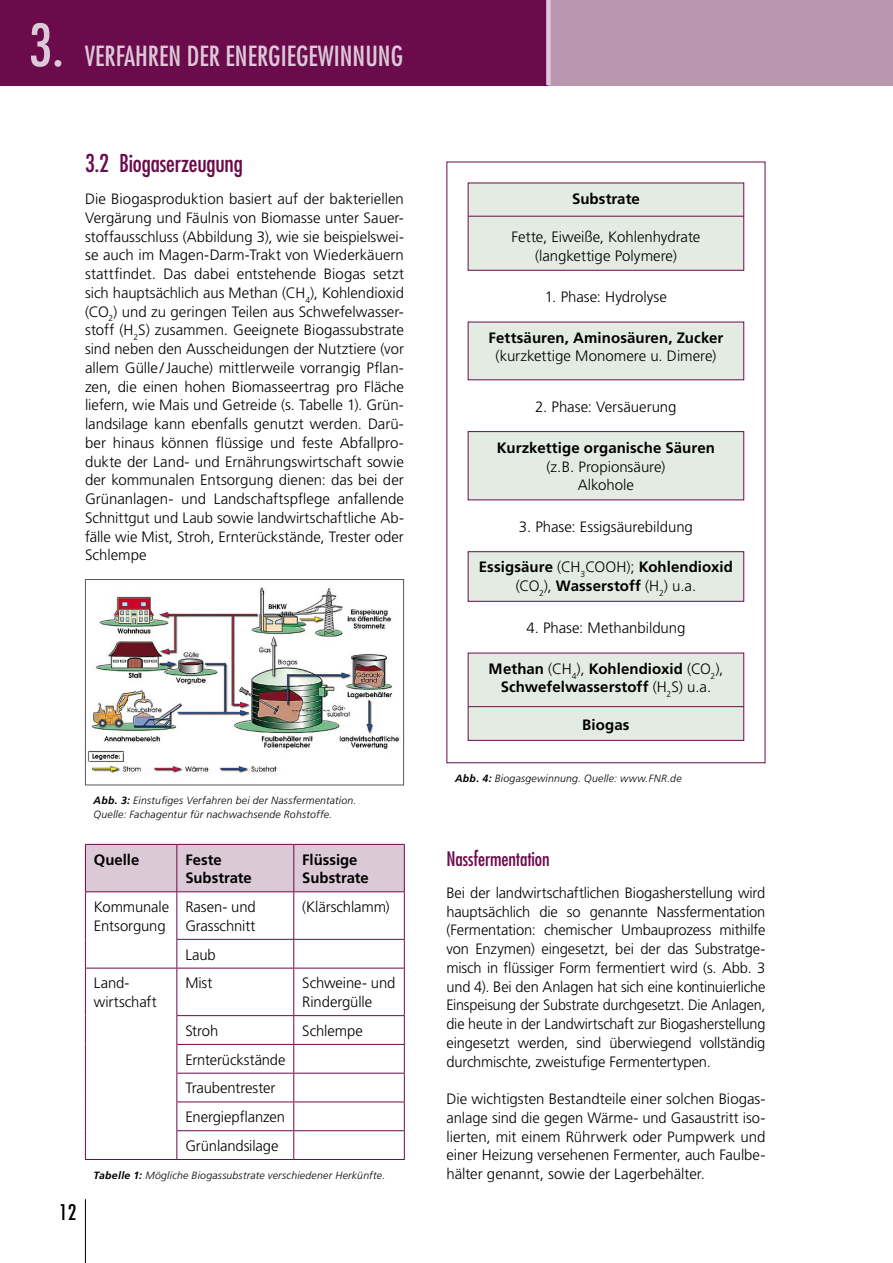
<style>
.page{position:relative;width:893px;height:1263px;background:#fff}
.page>*{position:absolute;margin:0;border:0;box-sizing:border-box;transform-origin:0 0}
.t1{font:condensed 27px "Futura";color:#dcc9d7}
.t2{font:condensed 24px "Futura";letter-spacing:-.01em;color:#6b0b4c}
.t3{font:condensed 21px "Futura";color:#000}
.t4{font:condensed 19.5px "Futura";letter-spacing:-.005em;color:#6b0b4c}
.t5{font:300 15px/18.8px "Frutiger";letter-spacing:-.005em;color:#000}
.t6{font:700 15px/18.8px "Frutiger";letter-spacing:.005em;color:#000}
.t7{font:italic 300 10.5px/13.5px "Frutiger";letter-spacing:.02em;color:#000}
.s1{font-size:57px}
.s2{font-weight:700}
.s3{font-weight:300}
</style>
<div class="page">
<hr style="left:85px;top:1199px;width:1px;height:64px;background:#000">
<div style="left:0;top:0;width:549px;height:85px;background:#6b0b4c"></div>
<div style="left:549px;top:0;width:344px;height:85px;background:#bb96b0"></div>
<div style="left:546px;top:0;width:5px;height:85px;background:#dcc9d7"></div>
<img style="left:87px;top:587px;width:313px;height:188px">
<div style="left:85px;top:579px;width:319px;height:206px;border:1px solid #58585a"></div>
<div style="left:86px;top:845px;width:318px;height:46px;background:#dcc9d7"></div>
<hr style="left:85px;top:844px;width:92px;height:1px;background:#6b0b4c">
<hr style="left:85px;top:845px;width:1px;height:46px;background:#6b0b4c">
<hr style="left:177px;top:844px;width:117px;height:1px;background:#6b0b4c">
<hr style="left:176px;top:845px;width:1px;height:46px;background:#6b0b4c">
<hr style="left:294px;top:844px;width:111px;height:1px;background:#6b0b4c">
<hr style="left:293px;top:845px;width:1px;height:46px;background:#6b0b4c">
<hr style="left:404px;top:845px;width:1px;height:46px;background:#6b0b4c">
<hr style="left:85px;top:891px;width:92px;height:1px;background:#6b0b4c">
<hr style="left:85px;top:892px;width:1px;height:47px;background:#6b0b4c">
<hr style="left:177px;top:891px;width:117px;height:1px;background:#6b0b4c">
<hr style="left:176px;top:892px;width:1px;height:47px;background:#6b0b4c">
<hr style="left:294px;top:891px;width:111px;height:1px;background:#6b0b4c">
<hr style="left:293px;top:892px;width:1px;height:47px;background:#6b0b4c">
<hr style="left:404px;top:892px;width:1px;height:47px;background:#6b0b4c">
<svg style="left:85px;top:939px;width:1px;height:29px"></svg>
<hr style="left:176px;top:939px;width:118px;height:1px;background:#6b0b4c">
<svg style="left:176px;top:940px;width:1px;height:28px"></svg>
<hr style="left:294px;top:939px;width:111px;height:1px;background:#6b0b4c">
<svg style="left:293px;top:940px;width:1px;height:28px"></svg>
<svg style="left:404px;top:940px;width:1px;height:28px"></svg>
<hr style="left:85px;top:968px;width:92px;height:1px;background:#6b0b4c">
<hr style="left:85px;top:968px;width:1px;height:48px;background:#6b0b4c">
<hr style="left:177px;top:968px;width:117px;height:1px;background:#6b0b4c">
<hr style="left:176px;top:968px;width:1px;height:47px;background:#6b0b4c">
<hr style="left:294px;top:968px;width:111px;height:1px;background:#6b0b4c">
<hr style="left:293px;top:968px;width:1px;height:47px;background:#6b0b4c">
<hr style="left:404px;top:968px;width:1px;height:47px;background:#6b0b4c">
<hr style="left:176px;top:1015px;width:118px;height:1px;background:#6b0b4c">
<hr style="left:294px;top:1015px;width:111px;height:1px;background:#6b0b4c">
<hr style="left:176px;top:1044px;width:118px;height:1px;background:#6b0b4c">
<hr style="left:294px;top:1044px;width:111px;height:1px;background:#6b0b4c">
<hr style="left:176px;top:1073px;width:118px;height:1px;background:#6b0b4c">
<hr style="left:294px;top:1073px;width:111px;height:1px;background:#6b0b4c">
<hr style="left:176px;top:1101px;width:118px;height:1px;background:#6b0b4c">
<hr style="left:294px;top:1101px;width:111px;height:1px;background:#6b0b4c">
<svg style="left:85px;top:1016px;width:1px;height:143px"></svg>
<hr style="left:176px;top:1130px;width:118px;height:1px;background:#6b0b4c">
<svg style="left:176px;top:1016px;width:1px;height:143px"></svg>
<hr style="left:294px;top:1130px;width:111px;height:1px;background:#6b0b4c">
<svg style="left:293px;top:1016px;width:1px;height:143px"></svg>
<svg style="left:404px;top:1016px;width:1px;height:143px"></svg>
<hr style="left:85px;top:1159px;width:92px;height:1px;background:#6b0b4c">
<hr style="left:177px;top:1159px;width:117px;height:1px;background:#6b0b4c">
<hr style="left:294px;top:1159px;width:111px;height:1px;background:#6b0b4c">
<div style="left:468px;top:183px;width:276px;height:87px;background:#e3ece3"></div>
<div style="left:468px;top:183px;width:276px;height:88px;border:1px solid #6b0b4c"></div>
<div style="left:468px;top:322px;width:276px;height:58px;background:#e3ece3"></div>
<div style="left:468px;top:432px;width:276px;height:68px;background:#e3ece3"></div>
<div style="left:468px;top:431px;width:276px;height:69px;border:1px solid #6b0b4c"></div>
<div style="left:468px;top:552px;width:276px;height:49px;background:#e3ece3"></div>
<div style="left:468px;top:551px;width:276px;height:51px;border:1px solid #6b0b4c"></div>
<div style="left:468px;top:653px;width:276px;height:87px;background:#e3ece3"></div>
<div style="left:468px;top:653px;width:276px;height:88px;border:1px solid #6b0b4c"></div>
<hr style="left:468px;top:216px;width:276px;height:1px;background:#6b0b4c">
<hr style="left:468px;top:706px;width:276px;height:1px;background:#6b0b4c">
<h1 class="t1" style="left:29px;top:39px;width:78px"><span class="s1">3.</span> Verfahren</h1>
<h1 class="t1" style="left:187px;top:39px;width:61px">der Energiegewinnung</h1>
<h2 class="t2" style="left:85px;top:148px;width:159px">3.2 Biogaserzeugung</h2>
<p class="t5" style="left:85px;top:189px;width:320px;text-align:justify">Die Biogasproduktion basiert auf der bakteriellen Vergärung und Fäulnis von Biomasse unter Sauer&shy;stoffausschluss (Abbildung 3), wie sie beispielswei&shy;se auch im Magen-Darm-Trakt von Wiederkäuern stattfindet. Das dabei entstehende Biogas setzt sich hauptsächlich aus Methan (CH<sub>4</sub>), Kohlendioxid (CO<sub>2</sub>) und zu geringen Teilen aus Schwefelwasser&shy;stoff (H<sub>2</sub>S) zusammen. Geeignete Biogassubstrate sind neben den Ausscheidungen der Nutztiere (vor allem Gülle /Jauche) mittlerweile vorrangig Pflan&shy;zen, die einen hohen Biomasseertrag pro Fläche liefern, wie Mais und Getreide (s. Tabelle 1). Grün&shy;landsilage kann ebenfalls genutzt werden. Darü&shy;ber hinaus können flüssige und feste Abfallpro&shy;dukte der Land- und Ernährungswirtschaft sowie der kommunalen Entsorgung dienen: das bei der Grünanlagen- und Landschaftspflege anfallende Schnittgut und Laub sowie landwirtschaftliche Ab&shy;fälle wie Mist, Stroh, Ernterückstände, Trester oder Schlempe</p>
<h3 class="t3" style="left:59px;top:1199px;width:19px">12</h3>
<p class="t7" style="left:94px;top:794px;width:264px"><span class="s2">Abb. 3:</span> Einstufiges Verfahren bei der Nassfermentation.<br>Quelle: Fachagentur für nachwachsende Rohstoffe.</p>
<p class="t6" style="left:94px;top:850px;width:47px">Quelle</p>
<p class="t6" style="left:185px;top:850px;width:68px">Feste<br>Substrate</p>
<p class="t6" style="left:302px;top:850px;width:68px">Flüssige<br>Substrate</p>
<p class="t5" style="left:94px;top:897px;width:77px">Kommunale<br>Entsorgung</p>
<p class="t5" style="left:185px;top:897px;width:72px">Rasen- und<br>Grasschnitt</p>
<p class="t5" style="left:302px;top:897px;width:89px">(Klärschlamm)</p>
<p class="t5" style="left:185px;top:945px;width:32px">Laub</p>
<p class="t5" style="left:94px;top:974px;width:64px">Land&shy;wirtschaft</p>
<p class="t5" style="left:185px;top:974px;width:29px">Mist</p>
<p class="t5" style="left:302px;top:974px;width:95px">Schweine- und<br>Rindergülle</p>
<p class="t5" style="left:185px;top:1021px;width:35px">Stroh</p>
<p class="t5" style="left:302px;top:1021px;width:62px">Schlempe</p>
<p class="t5" style="left:185px;top:1045px;width:102px;line-height:28.8px">Ernterückstände<br>Traubentrester<br>Energiepflanzen<br>Grünlandsilage</p>
<p class="t7" style="left:94px;top:1168px;width:293px"><span class="s2">Tabelle 1:</span> Mögliche Biogassubstrate verschiedener Herkünfte.</p>
<p class="t6" style="left:572px;top:190px;width:69px">Substrate</p>
<p class="t5" style="left:511px;top:227px;width:190px;text-align:center">Fette, Eiweiße, Kohlenhydrate (langkettige Polymere)</p>
<p class="t5" style="left:545px;top:287px;width:124px">1. Phase: Hydrolyse</p>
<p class="t6" style="left:489px;top:328px;width:236px">Fettsäuren, Aminosäuren, Zucker</p>
<p class="t5" style="left:495px;top:347px;width:222px">(kurzkettige Monomere u. Dimere)</p>
<p class="t5" style="left:535px;top:397px;width:143px">2. Phase: Versäuerung</p>
<p class="t6" style="left:497px;top:438px;width:220px">Kurzkettige organische Säuren</p>
<p class="t5" style="left:547px;top:457px;width:120px;text-align:center">(z.B. Propionsäure)<br>Alkohole</p>
<p class="t5" style="left:519px;top:517px;width:176px">3. Phase: Essigsäurebildung</p>
<p class="t6" style="left:479px;top:558px;width:256px;text-align:center">Essigsäure <span class="s3">(CH</span><sub>3</sub><span class="s3">COOH);</span> Kohlendioxid <span class="s3">(CO</span><sub>2</sub><span class="s3">),</span> Wasserstoff <span class="s3">(H</span><sub>2</sub><span class="s3">) u.a.</span></p>
<p class="t5" style="left:526px;top:618px;width:161px">4. Phase: Methanbildung</p>
<p class="t6" style="left:489px;top:659px;width:236px;text-align:center">Methan <span class="s3">(CH</span><sub>4</sub><span class="s3">),</span> Kohlendioxid <span class="s3">(CO</span><sub>2</sub><span class="s3">),<br></span>Schwefelwasserstoff <span class="s3">(H</span><sub>2</sub><span class="s3">S) u.a.</span></p>
<p class="t6" style="left:582px;top:715px;width:49px">Biogas</p>
<p class="t7" style="left:455px;top:771px;width:228px"><span class="s2">Abb. 4:</span> Biogasgewinnung. Quelle: www.FNR.de</p>
<h3 class="t4" style="left:446px;top:846px;width:105px">Nassfermentation</h3>
<p class="t5" style="left:446px;top:883px;width:320px;text-align:justify">Bei der landwirtschaftlichen Biogasherstellung wird hauptsächlich die so genannte Nassfermentation (Fermentation: chemischer Umbauprozess mithilfe von Enzymen) eingesetzt, bei der das Substratge&shy;misch in flüssiger Form fermentiert wird (s. Abb. 3 und 4). Bei den Anlagen hat sich eine kontinuierliche Einspeisung der Substrate durchgesetzt. Die Anlagen, die heute in der Landwirtschaft zur Biogasherstellung eingesetzt werden, sind überwiegend vollständig durchmischte, zweistufige Fermentertypen.</p>
<p class="t5" style="left:446px;top:1089px;width:320px;text-align:justify">Die wichtigsten Bestandteile einer solchen Biogas&shy;anlage sind die gegen Wärme- und Gasaustritt iso&shy;lierten, mit einem Rührwerk oder Pumpwerk und einer Heizung versehenen Fermenter, auch Faulbe&shy;hälter genannt, sowie der Lagerbehälter.</p>
</div>
